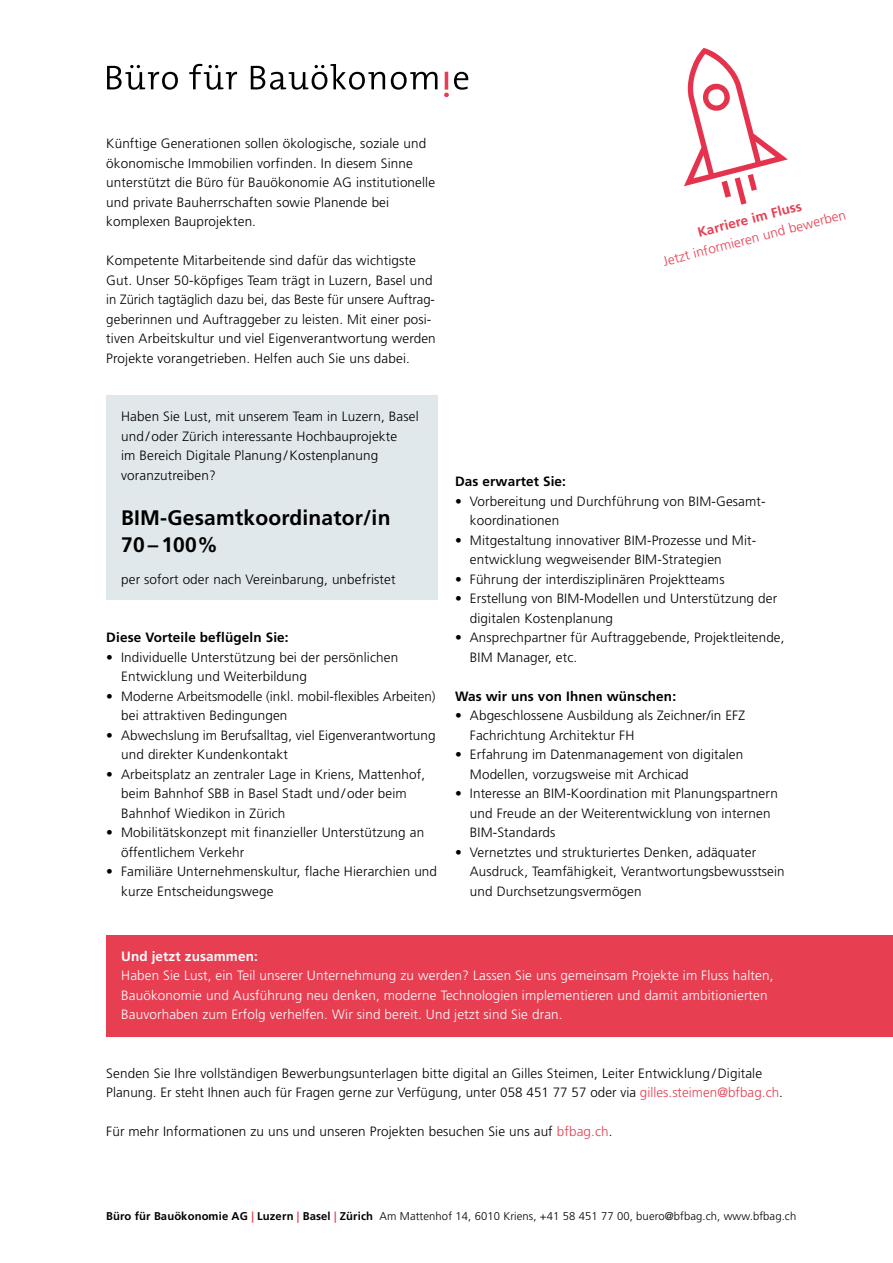
<style>
.page{position:relative;width:893px;height:1263px;background:#fff}
.page>*{position:absolute;margin:0;border:0;box-sizing:border-box;transform-origin:0 0}
.t1{font:700 21px/27px "Frutiger LT Std";letter-spacing:.01em;color:#000}
.t2{font:300 13.5px/19.5px "Frutiger LT Std";letter-spacing:.01em;color:#000}
.t3{font:300 13.5px/19.5px "Frutiger LT Std";letter-spacing:.01em;color:#fff}
.t4{font:700 13.5px "Frutiger LT Std";letter-spacing:.01em;color:#000}
.t5{font:300 13.5px "Frutiger LT Std";color:#e73e51}
.t6{font:700 13.5px "Frutiger LT Std";letter-spacing:.01em;color:#fff}
.t7{font:700 13.5px "Frutiger LT Std";color:#e73e51}
.t8{font:300 11.25px "Frutiger LT Std";letter-spacing:.01em;color:#000}
.s1{color:#e73e51}
.s2{font-weight:700}
.s3{font-weight:700;color:#e73e51}
</style>
<div class="page">
<div style="left:106px;top:395px;width:332px;height:205px;background:#e1e8ec"></div>
<svg style="left:107px;top:65px;width:71px;height:25px"></svg>
<svg style="left:189px;top:64px;width:48px;height:26px"></svg>
<svg style="left:251px;top:64px;width:134px;height:26px"></svg>
<svg style="left:391px;top:72px;width:46px;height:18px"></svg>
<svg style="left:444px;top:72px;width:24px;height:25px"></svg>
<div style="left:106px;top:935px;width:787px;height:102px;background:#e73e51"></div>
<svg style="left:684px;top:48px;width:104px;height:157px"></svg>
<p class="t2" style="left:106px;top:134px;width:330px">Künftige Generationen sollen ökologische, soziale und ökonomische Immobilien vorfinden. In diesem Sinne unterstützt die Büro für Bauökonomie AG institutionelle und private Bauherrschaften sowie Planende bei komplexen Bauprojekten.</p>
<p class="t2" style="left:106px;top:251px;width:331px">Kompetente Mitarbeitende sind dafür das wichtigste Gut. Unser 50-köpfiges Team trägt in Luzern, Basel und in Zürich tagtäglich dazu bei, das Beste für unsere Auftrag&shy;geberinnen und Auftraggeber zu leisten. Mit einer posi&shy;tiven Arbeitskultur und viel Eigenverantwortung werden Projekte vorangetrieben. Helfen auch Sie uns dabei.</p>
<p class="t2" style="left:121px;top:407px;width:299px">Haben Sie Lust, mit unserem Team in Luzern, Basel und / oder Zürich interessante Hochbauprojekte<br>im Bereich Digitale Planung /Kostenplanung voranzutreiben?</p>
<h1 class="t1" style="left:121px;top:504px;width:271px">BIM-Gesamtkoordinator/in<br>70 – 100%</h1>
<p class="t2" style="left:121px;top:570px;width:276px">per sofort oder nach Vereinbarung, unbefristet</p>
<p class="t4" style="left:106px;top:630px;width:184px">Diese Vorteile beflügeln Sie:</p>
<p class="t2" style="left:121px;top:648px;width:279px;text-indent:-15px">• Individuelle Unterstützung bei der persönlichen<br>Entwicklung und Weiterbildung</p>
<p class="t2" style="left:121px;top:687px;width:316px;text-indent:-15px">• Moderne Arbeitsmodelle (inkl. mobil-flexibles Arbeiten) bei attraktiven Bedingungen</p>
<p class="t2" style="left:121px;top:726px;width:316px;text-indent:-15px">• Abwechslung im Berufsalltag, viel Eigenverantwortung und direkter Kundenkontakt</p>
<p class="t2" style="left:121px;top:765px;width:305px;text-indent:-15px">• Arbeitsplatz an zentraler Lage in Kriens, Mattenhof, beim Bahnhof SBB in Basel Stadt und / oder beim<br>Bahnhof Wiedikon in Zürich</p>
<p class="t2" style="left:121px;top:823px;width:305px;text-indent:-15px">• Mobilitätskonzept mit finanzieller Unterstützung an öffentlichem Verkehr</p>
<p class="t2" style="left:121px;top:862px;width:317px;text-indent:-15px">• Familiäre Unternehmenskultur, flache Hierarchien und kurze Entscheidungswege</p>
<p class="t7" style="left:696px;top:224px;width:108px;rotate:-14deg">Karriere im Fluss</p>
<p class="t5" style="left:661px;top:253px;width:190px;rotate:-14deg">Jetzt informieren und bewerben</p>
<p class="t4" style="left:455px;top:474px;width:112px">Das erwartet Sie:</p>
<p class="t2" style="left:470px;top:492px;width:296px;text-indent:-15px">• Vorbereitung und Durchführung von BIM-Gesamt&shy;koordinationen</p>
<p class="t2" style="left:470px;top:531px;width:287px;text-indent:-15px">• Mitgestaltung innovativer BIM-Prozesse und Mit&shy;entwicklung wegweisender BIM-Strategien</p>
<p class="t2" style="left:455px;top:570px;width:271px">• Führung der interdisziplinären Projektteams</p>
<p class="t2" style="left:470px;top:589px;width:309px;text-indent:-15px">• Erstellung von BIM-Modellen und Unterstützung der digitalen Kostenplanung</p>
<p class="t2" style="left:470px;top:628px;width:316px;text-indent:-15px">• Ansprechpartner für Auftraggebende, Projektleitende,<br>BIM Manager, etc.</p>
<p class="t4" style="left:455px;top:688px;width:223px">Was wir uns von Ihnen wünschen:</p>
<p class="t2" style="left:470px;top:706px;width:277px;text-indent:-15px">• Abgeschlossene Ausbildung als Zeichner/in EFZ<br>Fachrichtung Architektur FH</p>
<p class="t2" style="left:470px;top:745px;width:275px;text-indent:-15px">• Erfahrung im Datenmanagement von digitalen<br>Modellen, vorzugsweise mit Archicad</p>
<p class="t2" style="left:470px;top:784px;width:309px;text-indent:-15px">• Interesse an BIM-Koordination mit Planungspartnern und Freude an der Weiterentwicklung von internen<br>BIM-Standards</p>
<p class="t2" style="left:470px;top:842px;width:316px;text-indent:-15px">• Vernetztes und strukturiertes Denken, adäquater<br>Ausdruck, Teamfähigkeit, Verantwortungsbewusstsein und Durchsetzungsvermögen</p>
<p class="t6" style="left:121px;top:948px;width:138px">Und jetzt zusammen:</p>
<p class="t3" style="left:121px;top:966px;width:654px">Haben Sie Lust, ein Teil unserer Unternehmung zu werden? Lassen Sie uns gemeinsam Projekte im Fluss halten,<br>Bauökonomie und Ausführung neu denken, moderne Technologien implementieren und damit ambitionierten<br>Bauvorhaben zum Erfolg verhelfen. Wir sind bereit. Und jetzt sind Sie dran.</p>
<p class="t2" style="left:106px;top:1064px;width:678px">Senden Sie Ihre vollständigen Bewerbungsunterlagen bitte digital an Gilles Steimen, Leiter Entwicklung /Digitale<br>Planung. Er steht Ihnen auch für Fragen gerne zur Verfügung, unter 058 451 77 57 oder via <span class="s1">gilles.steimen@bfbag.ch</span>.</p>
<p class="t2" style="left:106px;top:1122px;width:508px">Für mehr Informationen zu uns und unseren Projekten besuchen Sie uns auf <span class="s1">bfbag.ch</span>.</p>
<p class="t8" style="left:106px;top:1210px;width:691px"><span class="s2">Büro für Bauökonomie AG</span> <span class="s3">|</span> <span class="s2">Luzern</span> <span class="s3">|</span> <span class="s2">Basel</span> <span class="s3">|</span> <span class="s2">Zürich</span> Am Mattenhof 14, 6010 Kriens, +41 58 451 77 00, buero@bfbag.ch, www.bfbag.ch</p>
</div>
